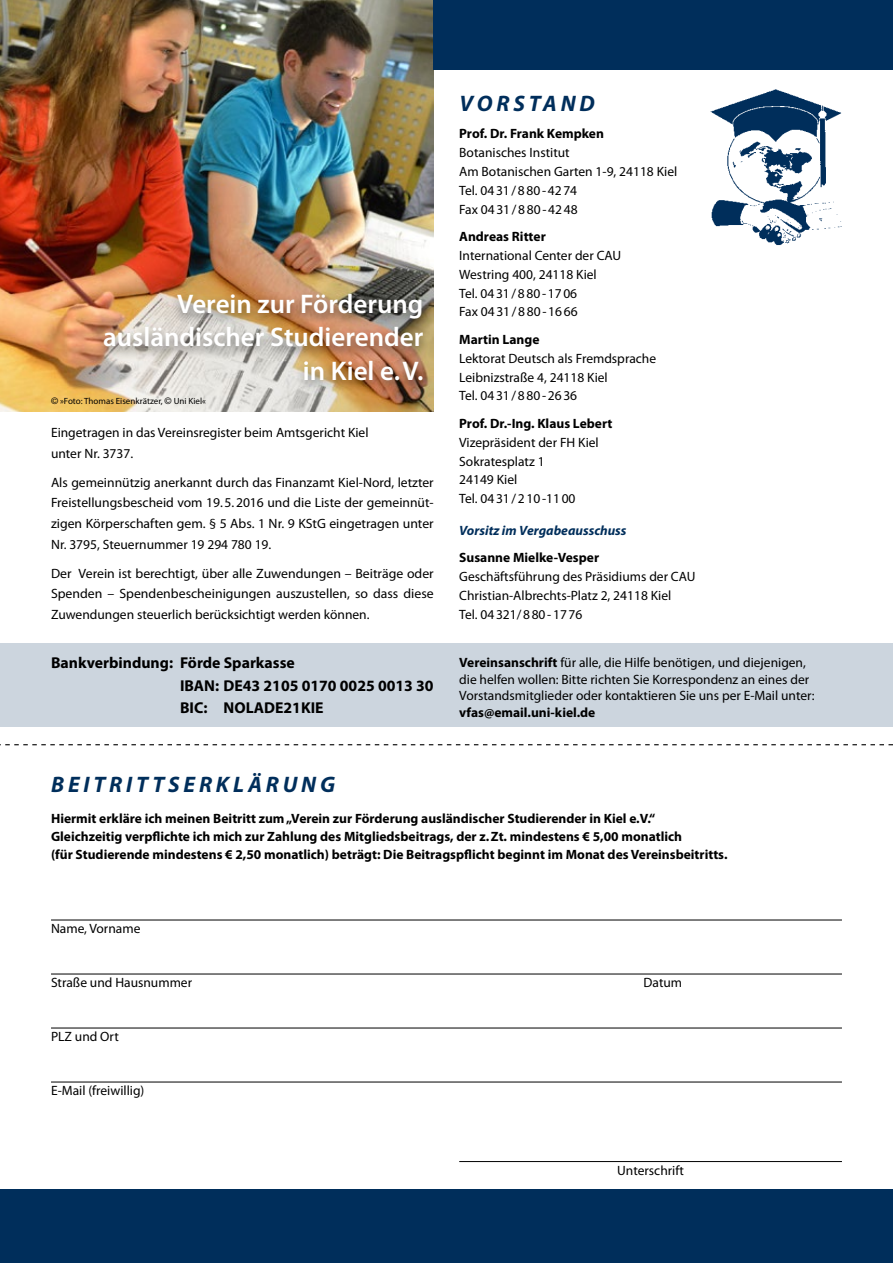
<style>
.page{position:relative;width:893px;height:1263px;background:#fff}
.page>*{position:absolute;margin:0;border:0;box-sizing:border-box;transform-origin:0 0}
.t1{font:600 27px/33.3px "Myriad Pro";color:#fff;text-align:right}
.t2{font:italic 700 22.5px "Myriad Pro";letter-spacing:.17em;color:#002e5b}
.t3{font:700 15.75px/22.5px "Myriad Pro";color:#000}
.t4{font:13.5px/18.9px "Myriad Pro";color:#000}
.t5{font:700 13.5px/18px "Myriad Pro";color:#000}
.t6{font:italic 700 13.5px "Myriad Pro";color:#002e5b}
.t7{font:9px "Myriad Pro";color:#000}
.s1{font-family:"Helvetica Neue LT Std"}
.s2{font-weight:700}
</style>
<div class="page">
<div style="left:0;top:1190px;width:893px;height:73px;background:#002e5b"></div>
<img style="left:710px;top:89px;width:132px;height:157px">
<div style="left:0;top:644px;width:893px;height:83px;background:#ccd5de"></div>
<img style="left:0;top:0;width:434px;height:411px">
<div style="left:434px;top:0;width:459px;height:69px;background:#002e5b"></div>
<div style="left:95px;top:289px;width:337px;height:104px;background:#000;opacity:.5"></div>
<svg style="left:0;top:744px;width:893px;height:1px"></svg>
<hr style="left:51px;top:920px;width:791px;height:1px;background:#000">
<hr style="left:51px;top:974px;width:791px;height:1px;background:#000">
<hr style="left:51px;top:1028px;width:791px;height:1px;background:#000">
<hr style="left:51px;top:1082px;width:791px;height:1px;background:#000">
<hr style="left:459px;top:1161px;width:383px;height:1px;background:#000">
<h1 class="t1" style="left:103px;top:287px;width:322px">Verein zur Förderung ausländischer Studierender in Kiel e.V.</h1>
<p class="t7" style="left:51px;top:395px;width:156px"><span class="s1">©</span> »Foto: Thomas Eisenkrätzer, <span class="s1">©</span> Uni Kiel«</p>
<p class="t4" style="left:51px;top:422px;width:319px;line-height:20.5px">Eingetragen in das Vereinsregister beim Amtsgericht Kiel unter Nr. 3737.</p>
<p class="t4" style="left:51px;top:472px;width:384px;line-height:20.5px;text-align:justify">Als gemeinnützig anerkannt durch das Finanzamt Kiel-Nord, letzter Freistellungsbescheid vom 19.5.2016 und die Liste der gemeinnüt&shy;zigen Körperschaften gem. § 5 Abs. 1 Nr. 9 KStG eingetragen unter Nr. 3795, Steuernummer 19 294 780 19.</p>
<p class="t4" style="left:51px;top:563px;width:384px;line-height:20.5px;text-align:justify">Der Verein ist berechtigt, über alle Zuwendungen – Beiträge oder Spenden – Spendenbescheinigungen auszustellen, so dass diese Zuwendungen steuerlich berücksichtigt werden können.</p>
<p class="t3" style="left:180px;top:651px;width:255px;text-indent:-129px">Bankverbindung: Förde Sparkasse<br>IBAN: DE43 2105 0170 0025 0013 30<br>BIC: NOLADE21KIE</p>
<h2 class="t2" style="left:459px;top:89px;width:137px">VORSTAND</h2>
<p class="t5" style="left:459px;top:124px;width:146px">Prof. Dr. Frank Kempken</p>
<p class="t4" style="left:459px;top:143px;width:220px">Botanisches Institut<br>Am Botanischen Garten 1-9, 24118 Kiel<br>Tel. 0431/880-4274<br>Fax 0431/880-4248</p>
<p class="t5" style="left:459px;top:227px;width:88px">Andreas Ritter</p>
<p class="t4" style="left:459px;top:246px;width:163px">International Center der CAU<br>Westring 400, 24118 Kiel<br>Tel. 0431/880-1706<br>Fax 0431/880-1666</p>
<p class="t5" style="left:459px;top:330px;width:82px">Martin Lange</p>
<p class="t4" style="left:459px;top:348px;width:198px">Lektorat Deutsch als Fremdsprache<br>Leibnizstraße 4, 24118 Kiel<br>Tel. 0431/880-2636</p>
<p class="t5" style="left:459px;top:414px;width:155px">Prof. Dr.-Ing. Klaus Lebert</p>
<p class="t4" style="left:459px;top:432px;width:141px">Vizepräsident der FH Kiel<br>Sokratesplatz 1<br>24149 Kiel<br>Tel. 0431/210-1100</p>
<p class="t6" style="left:459px;top:521px;width:169px">Vorsitz im Vergabeausschuss</p>
<p class="t5" style="left:459px;top:548px;width:141px">Susanne Mielke-Vesper</p>
<p class="t4" style="left:459px;top:567px;width:238px">Geschäftsführung des Präsidiums der CAU<br>Christian-Albrechts-Platz 2, 24118 Kiel<br>Tel. 04321/880-1776</p>
<p class="t4" style="left:459px;top:654px;width:357px;line-height:16.5px"><span class="s2">Vereinsanschrift</span> für alle, die Hilfe benötigen, und diejenigen, die helfen wollen: Bitte richten Sie Korrespondenz an eines der<br>Vorstandsmitglieder oder kontaktieren Sie uns per E-Mail unter:</p>
<p class="t5" style="left:459px;top:702px;width:138px">vfas@email.uni-kiel.de</p>
<h2 class="t2" style="left:51px;top:770px;width:285px">BEITRITTSERKLÄRUNG</h2>
<p class="t5" style="left:51px;top:809px;width:678px">Hiermit erkläre ich meinen Beitritt zum „Verein zur Förderung ausländischer Studierender in Kiel e.V.“<br>Gleichzeitig verpflichte ich mich zur Zahlung des Mitgliedsbeitrags, der z.Zt. mindestens € 5,00 monatlich<br>(für Studierende mindestens € 2,50 monatlich) beträgt: Die Beitragspflicht beginnt im Monat des Vereinsbeitritts.</p>
<p class="t4" style="left:51px;top:919px;width:91px">Name, Vorname</p>
<p class="t4" style="left:51px;top:973px;width:143px">Straße und Hausnummer</p>
<p class="t4" style="left:644px;top:973px;width:40px">Datum</p>
<p class="t4" style="left:51px;top:1027px;width:69px">PLZ und Ort</p>
<p class="t4" style="left:51px;top:1081px;width:95px">E-Mail (freiwillig)</p>
<p class="t4" style="left:617px;top:1160px;width:68px">Unterschrift</p>
</div>
